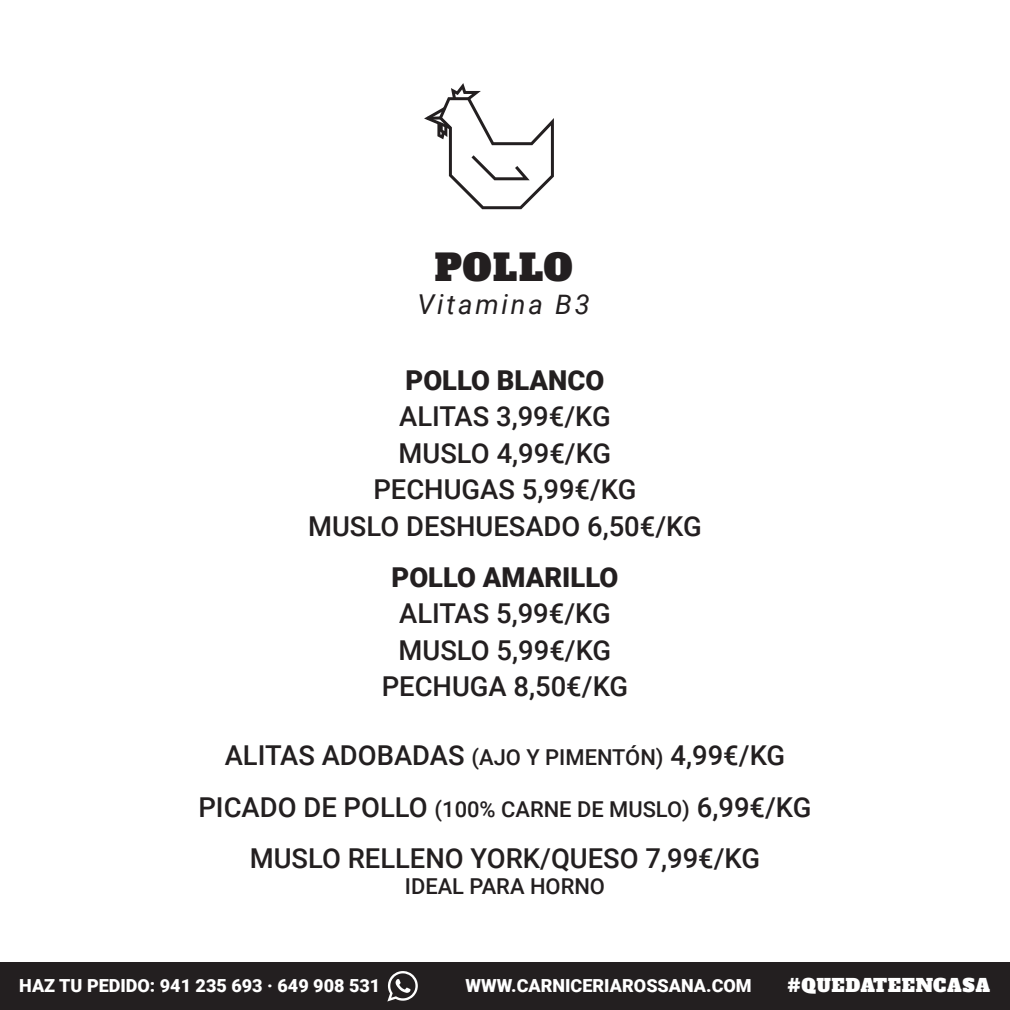
<style>
.page{position:relative;width:1010px;height:1010px;background:#fff}
.page>*{position:absolute;margin:0;border:0;box-sizing:border-box;transform-origin:0 0}
.t1{font:36.4px "Alfa Slab One";letter-spacing:.02em;color:#231f20}
.t2{font:500 27.4px/36.4px "Roboto";color:#231f20;text-align:center}
.t3{font:900 27.4px "Roboto";color:#231f20}
.t4{font:italic 27.4px "Roboto";letter-spacing:.1em;color:#231f20}
.t5{font:500 21.8px "Roboto";color:#231f20}
.t6{font:900 18px "Roboto";color:#fff}
.t7{font:18px "Alfa Slab One";letter-spacing:.04em;color:#fff}
.s1{font-size:21.8px}
</style>
<div class="page">
<svg style="left:424px;top:83px;width:130px;height:126px"></svg>
<div style="left:0;top:962px;width:1009px;height:47px;background:#231f20"></div>
<svg style="left:387px;top:971px;width:31px;height:30px"></svg>
<h1 class="t1" style="left:434px;top:243px;width:140px">POLLO</h1>
<p class="t4" style="left:417px;top:285px;width:174px">Vitamina B3</p>
<p class="t3" style="left:405px;top:360px;width:200px">POLLO BLANCO</p>
<p class="t2" style="left:308px;top:397px;width:395px">ALITAS 3,99€/KG<br>MUSLO 4,99€/KG<br>PECHUGAS 5,99€/KG<br>MUSLO DESHUESADO 6,50€/KG</p>
<p class="t3" style="left:391px;top:557px;width:228px">POLLO AMARILLO</p>
<p class="t2" style="left:381px;top:594px;width:248px">ALITAS 5,99€/KG<br>MUSLO 5,99€/KG<br>PECHUGA 8,50€/KG</p>
<p class="t2" style="left:198px;top:729px;width:614px;line-height:51.2px">ALITAS ADOBADAS <span class="s1">(AJO Y PIMENTÓN)</span> 4,99€/KG<br>PICADO DE POLLO <span class="s1">(100% CARNE DE MUSLO)</span> 6,99€/KG<br>MUSLO RELLENO YORK/QUESO 7,99€/KG</p>
<p class="t5" style="left:405px;top:870px;width:202px">IDEAL PARA HORNO</p>
<p class="t6" style="left:19px;top:972px;width:362px">HAZ TU PEDIDO: 941 235 693 · 649 908 531</p>
<p class="t6" style="left:465px;top:972px;width:287px">WWW.CARNICERIAROSSANA.COM</p>
<p class="t7" style="left:787px;top:973px;width:204px">#QUEDATEENCASA</p>
</div>
